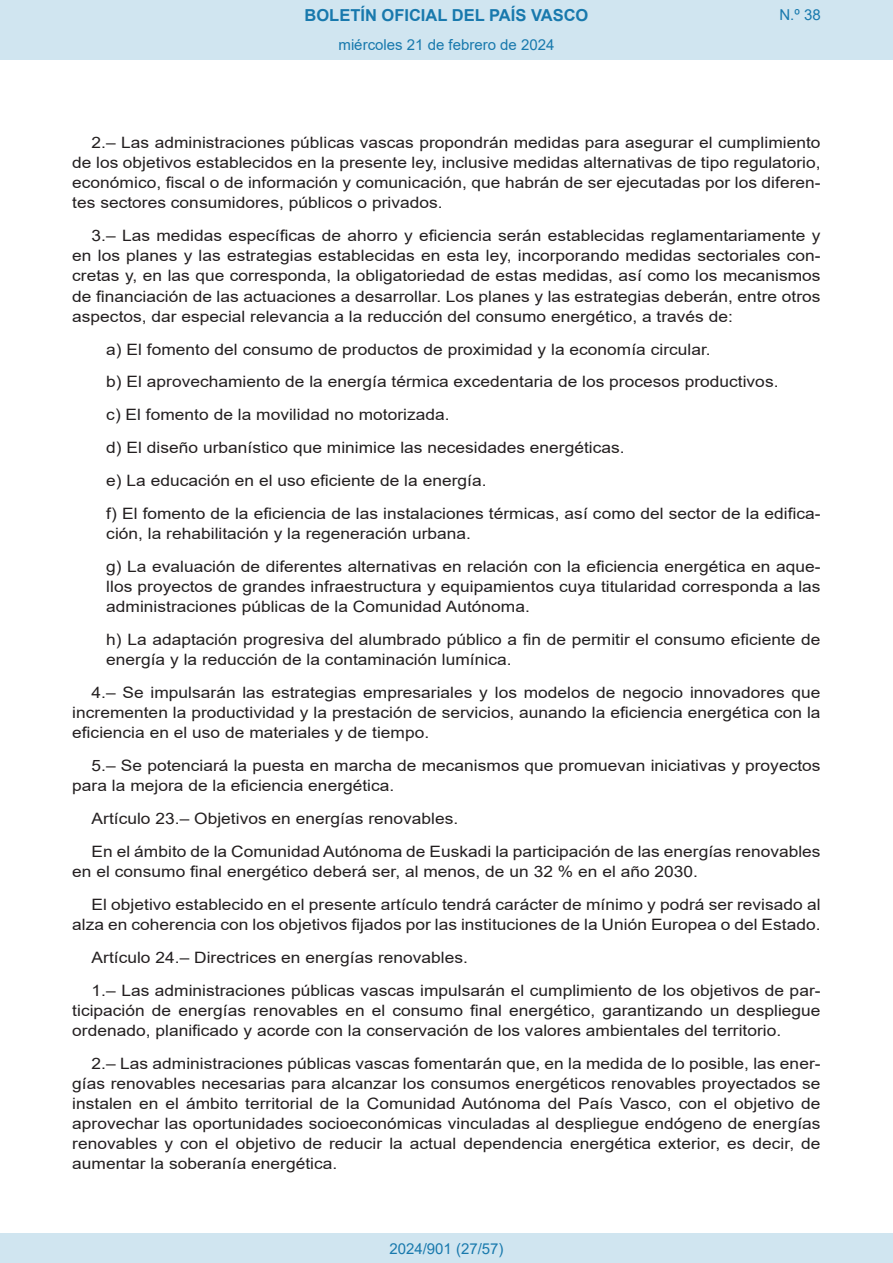
<style>
.page{position:relative;width:893px;height:1263px;background:#fff}
.page>*{position:absolute;margin:0;border:0;box-sizing:border-box;transform-origin:0 0}
.t1{font:700 16.5px "Arial";color:#1879ad}
.BOPVDetalle{font:15.6px/20.1px "Arial";color:#231f20;text-align:justify;scale:1.11 1}
.BOPVDetalle1{font:15.6px/20.1px "Arial";color:#231f20;scale:1.11 1}
.Paginacion_Centro{font:15px "Arial";color:#1879ad}
</style>
<div class="page">
<div style="left:0;top:0;width:893px;height:60px;background:#d0e5f0"></div>
<div style="left:0;top:1233px;width:893px;height:30px;background:#d0e5f0"></div>
<p class="t1" style="left:305px;top:3px;width:285px">BOLETÍN OFICIAL DEL PAÍS VASCO</p>
<p class="Paginacion_Centro" style="left:338px;top:35px;width:217px">miércoles 21 de febrero de 2024</p>
<p class="Paginacion_Centro" style="left:779px;top:5px;width:43px">N.º 38</p>
<p class="BOPVDetalle" style="left:72px;top:132px;width:676px;text-indent:19px">2.– Las administraciones públicas vascas propondrán medidas para asegurar el cumplimiento de los objetivos establecidos en la presente ley, inclusive medidas alternativas de tipo regulatorio, económico, fiscal o de información y comunicación, que habrán de ser ejecutadas por los diferen&shy;tes sectores consumidores, públicos o privados.</p>
<p class="BOPVDetalle" style="left:72px;top:226px;width:676px;text-indent:19px">3.– Las medidas específicas de ahorro y eficiencia serán establecidas reglamentariamente y en los planes y las estrategias establecidas en esta ley, incorporando medidas sectoriales con&shy;cretas y, en las que corresponda, la obligatoriedad de estas medidas, así como los mecanismos de financiación de las actuaciones a desarrollar. Los planes y las estrategias deberán, entre otros aspectos, dar especial relevancia a la reducción del consumo energético, a través de:</p>
<p class="BOPVDetalle1" style="left:106px;top:339px;width:546px">a) El fomento del consumo de productos de proximidad y la economía circular.</p>
<p class="BOPVDetalle1" style="left:106px;top:372px;width:607px">b) El aprovechamiento de la energía térmica excedentaria de los procesos productivos.</p>
<p class="BOPVDetalle1" style="left:106px;top:405px;width:311px">c) El fomento de la movilidad no motorizada.</p>
<p class="BOPVDetalle1" style="left:106px;top:437px;width:468px">d) El diseño urbanístico que minimice las necesidades energéticas.</p>
<p class="BOPVDetalle1" style="left:106px;top:470px;width:344px">e) La educación en el uso eficiente de la energía.</p>
<p class="BOPVDetalle1" style="left:106px;top:503px;width:645px">f) El fomento de la eficiencia de las instalaciones térmicas, así como del sector de la edifica&shy;ción, la rehabilitación y la regeneración urbana.</p>
<p class="BOPVDetalle1" style="left:106px;top:556px;width:645px;text-align:justify">g) La evaluación de diferentes alternativas en relación con la eficiencia energética en aque&shy;llos proyectos de grandes infraestructura y equipamientos cuya titularidad corresponda a las administraciones públicas de la Comunidad Autónoma.</p>
<p class="BOPVDetalle1" style="left:106px;top:629px;width:645px">h) La adaptación progresiva del alumbrado público a fin de permitir el consumo eficiente de energía y la reducción de la contaminación lumínica.</p>
<p class="BOPVDetalle" style="left:72px;top:682px;width:676px;text-indent:19px">4.– Se impulsarán las estrategias empresariales y los modelos de negocio innovadores que incrementen la productividad y la prestación de servicios, aunando la eficiencia energética con la eficiencia en el uso de materiales y de tiempo.</p>
<p class="BOPVDetalle" style="left:72px;top:755px;width:676px;text-indent:19px">5.– Se potenciará la puesta en marcha de mecanismos que promuevan iniciativas y proyectos para la mejora de la eficiencia energética.</p>
<p class="BOPVDetalle" style="left:92px;top:808px;width:332px">Artículo 23.– Objetivos en energías renovables.</p>
<p class="BOPVDetalle" style="left:72px;top:841px;width:676px;text-indent:19px">En el ámbito de la Comunidad Autónoma de Euskadi la participación de las energías renovables en el consumo final energético deberá ser, al menos, de un 32 % en el año 2030.</p>
<p class="BOPVDetalle" style="left:72px;top:894px;width:676px;text-align:right">El objetivo establecido en el presente artículo tendrá carácter de mínimo y podrá ser revisado al alza en coherencia con los objetivos fijados por las instituciones de la Unión Europea o del Estado.</p>
<p class="BOPVDetalle" style="left:92px;top:947px;width:340px">Artículo 24.– Directrices en energías renovables.</p>
<p class="BOPVDetalle" style="left:72px;top:980px;width:676px;text-indent:19px">1.– Las administraciones públicas vascas impulsarán el cumplimiento de los objetivos de par&shy;ticipación de energías renovables en el consumo final energético, garantizando un despliegue ordenado, planificado y acorde con la conservación de los valores ambientales del territorio.</p>
<p class="BOPVDetalle" style="left:72px;top:1053px;width:676px;text-indent:19px">2.– Las administraciones públicas vascas fomentarán que, en la medida de lo posible, las ener&shy;gías renovables necesarias para alcanzar los consumos energéticos renovables proyectados se instalen en el ámbito territorial de la Comunidad Autónoma del País Vasco, con el objetivo de aprovechar las oportunidades socioeconómicas vinculadas al despliegue endógeno de energías renovables y con el objetivo de reducir la actual dependencia energética exterior, es decir, de aumentar la soberanía energética.</p>
<p class="Paginacion_Centro" style="left:389px;top:1238px;width:116px">2024/901 (27/57)</p>
</div>
